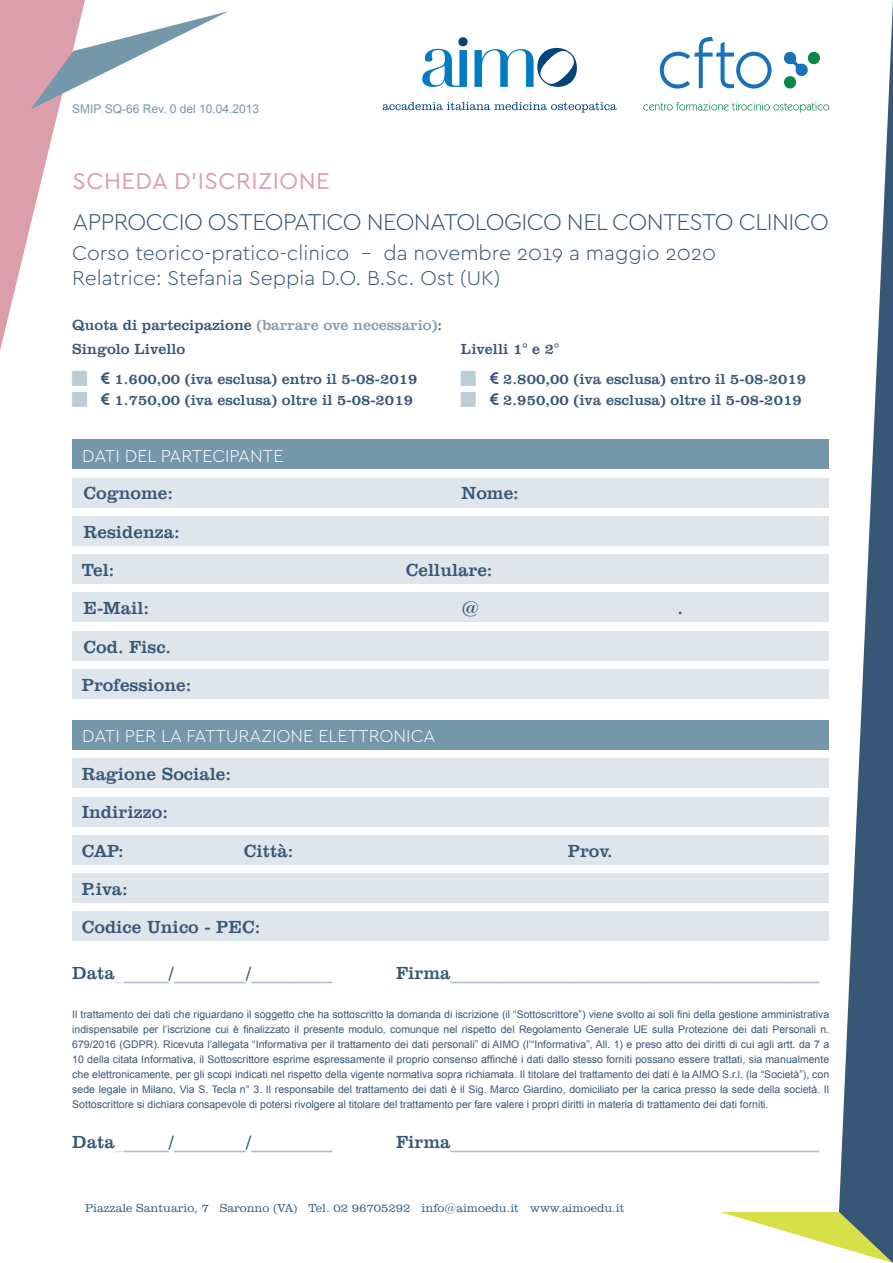
<style>
.page{position:relative;width:893px;height:1263px;background:#fff}
.page>*{position:absolute;margin:0;border:0;box-sizing:border-box;transform-origin:0 0}
.t1{font:300 24px "Cera GR";letter-spacing:-.025em;color:#385777}
.t2{font:24px "Cera GR";letter-spacing:.02em;color:#da9faa}
.t3{font:300 21px/25.2px "Cera GR";color:#385777}
.t4{font:18px "Clarendon BT";color:#b0bccd}
.t5{font:18px/38.2px "Clarendon BT";color:#385777}
.t6{font:300 18px "Cera GR";color:#fff}
.t7{font:15px/24px "Clarendon BT";color:#385777}
.t8{font:300 12px "Clarendon BT";color:#3f607a}
.t9{font:12px "Arial";color:#7597aa}
.t10{font:10.5px/15px "Arial";color:#385777;text-align:justify}
.s1{color:#899ab1}
.s2{color:#385777}
.s3{color:#e3e6ec}
</style>
<div class="page">
<svg style="left:720px;top:1212px;width:119px;height:35px"></svg>
<svg style="left:839px;top:1px;width:54px;height:1262px"></svg>
<svg style="left:0;top:0;width:229px;height:350px"></svg>
<svg style="left:643px;top:102px;width:186px;height:11px"></svg>
<svg style="left:784px;top:51px;width:36px;height:38px"></svg>
<svg style="left:660px;top:37px;width:111px;height:52px"></svg>
<svg style="left:383px;top:102px;width:234px;height:11px"></svg>
<svg style="left:422px;top:37px;width:46px;height:50px"></svg>
<svg style="left:474px;top:48px;width:103px;height:39px"></svg>
<div style="left:72px;top:439px;width:757px;height:30px;background:#7597aa"></div>
<div style="left:72px;top:478px;width:757px;height:29px;background:#dee5eb"></div>
<div style="left:72px;top:516px;width:757px;height:30px;background:#dee5eb"></div>
<div style="left:72px;top:554px;width:757px;height:30px;background:#dee5eb"></div>
<div style="left:72px;top:592px;width:757px;height:30px;background:#dee5eb"></div>
<div style="left:72px;top:631px;width:757px;height:30px;background:#dee5eb"></div>
<div style="left:72px;top:669px;width:757px;height:30px;background:#dee5eb"></div>
<div style="left:72px;top:720px;width:757px;height:30px;background:#7597aa"></div>
<div style="left:72px;top:758px;width:757px;height:30px;background:#dee5eb"></div>
<div style="left:72px;top:797px;width:757px;height:29px;background:#dee5eb"></div>
<div style="left:72px;top:835px;width:757px;height:30px;background:#dee5eb"></div>
<div style="left:72px;top:873px;width:757px;height:30px;background:#dee5eb"></div>
<div style="left:72px;top:911px;width:757px;height:30px;background:#dee5eb"></div>
<div style="left:72px;top:104px;width:256px;height:9px;background:#fff"></div>
<p class="t9" style="left:72px;top:101px;width:188px">SMIP SQ-66 Rev. 0 del 10.04.2013</p>
<p class="t9" style="left:72px;top:100px;width:182px">LCP SQ-65 Rev. 0 del 10.04.2013</p>
<h1 class="t2" style="left:73px;top:168px;width:259px">SCHEDA D’ISCRIZIONE</h1>
<h1 class="t1" style="left:73px;top:208px;width:758px">APPROCCIO OSTEOPATICO NEONATOLOGICO NEL CONTESTO CLINICO</h1>
<h2 class="t3" style="left:72px;top:240px;width:645px">Corso teorico-pratico-clinico - da novembre 2019 a maggio 2020<br>Relatrice: Stefania Seppia D.O. B.Sc. Ost (UK)</h2>
<h3 class="t7" style="left:72px;top:313px;width:371px">Quota di partecipazione <span class="s1">(barrare ove necessario)</span>:<br>Singolo Livello</h3>
<h3 class="t7" style="left:115px;top:368px;width:304px;line-height:21px">1.600,00 (iva esclusa) entro il 5-08-2019<br>1.750,00 (iva esclusa) oltre il 5-08-2019</h3>
<h3 class="t7" style="left:503px;top:334px;width:304px;line-height:30px;text-indent:-42px">Livelli 1° e 2°<br>2.800,00 (iva esclusa) entro il 5-08-2019</h3>
<h3 class="t7" style="left:503px;top:388px;width:300px">2.950,00 (iva esclusa) oltre il 5-08-2019</h3>
<h3 class="t6" style="left:82px;top:445px;width:203px">DATI DEL PARTECIPANTE</h3>
<h3 class="t5" style="left:83px;top:474px;width:91px">Cognome:</h3>
<h3 class="t5" style="left:461px;top:474px;width:59px">Nome:</h3>
<h3 class="t5" style="left:82px;top:512px;width:100px">Residenza:<br>Tel:</h3>
<h3 class="t5" style="left:406px;top:550px;width:88px">Cellulare:</h3>
<h3 class="t5" style="left:84px;top:589px;width:67px">E-Mail:</h3>
<h3 class="t5" style="left:462px;top:589px;width:19px">@</h3>
<h3 class="t5" style="left:678px;top:589px;width:7px">.</h3>
<h3 class="t5" style="left:82px;top:627px;width:111px">Cod. Fisc.<br>Professione:</h3>
<h3 class="t6" style="left:82px;top:726px;width:355px">DATI PER LA FATTURAZIONE ELETTRONICA</h3>
<h3 class="t5" style="left:82px;top:754px;width:151px">Ragione Sociale:<br>Indirizzo:<br>CAP:</h3>
<h3 class="t5" style="left:244px;top:831px;width:51px">Città:</h3>
<h3 class="t5" style="left:568px;top:831px;width:46px">Prov.</h3>
<h3 class="t5" style="left:82px;top:869px;width:180px">P.iva:<br>Codice Unico - PEC:</h3>
<h3 class="t4" style="left:72px;top:962px;width:262px"><span class="s2">Data</span><span class="s3">_</span>_____<span class="s2">/</span>________<span class="s2">/</span>_________</h3>
<h3 class="t4" style="left:396px;top:962px;width:425px"><span class="s2">Firma</span>_________________________________________</h3>
<p class="t10" style="left:72px;top:1006px;width:758px">Il trattamento dei dati che riguardano il soggetto che ha sottoscritto la domanda di iscrizione (il “Sottoscrittore”) viene svolto ai soli fini della gestione amministrativa indispensabile per l’iscrizione cui è finalizzato il presente modulo, comunque nel rispetto del Regolamento Generale UE sulla Protezione dei dati Personali n.<br>679/2016 (GDPR). Ricevuta l’allegata “Informativa per il trattamento dei dati personali” di AIMO (l’“Informativa”, All. 1) e preso atto dei diritti di cui agli artt. da 7 a 10 della citata Informativa, il Sottoscrittore esprime espressamente il proprio consenso affinché i dati dallo stesso forniti possano essere trattati, sia manualmente che elettronicamente, per gli scopi indicati nel rispetto della vigente normativa sopra richiamata. Il titolare del trattamento dei dati è la AIMO S.r.l. (la “Società”), con sede legale in Milano, Via S. Tecla n° 3. Il responsabile del trattamento dei dati è il Sig. Marco Giardino, domiciliato per la carica presso la sede della società. Il Sottoscrittore si dichiara consapevole di potersi rivolgere al titolare del trattamento per fare valere i propri diritti in materia di trattamento dei dati forniti.</p>
<h3 class="t4" style="left:72px;top:1131px;width:262px"><span class="s2">Data</span><span class="s3">_</span>_____<span class="s2">/</span>________<span class="s2">/</span>_________</h3>
<h3 class="t4" style="left:396px;top:1131px;width:425px"><span class="s2">Firma</span>_________________________________________</h3>
<p class="t8" style="left:85px;top:1200px;width:541px">Piazzale Santuario, 7 Saronno (VA) Tel. 02 96705292 info@aimoedu.it www.aimoedu.it</p>
</div>
